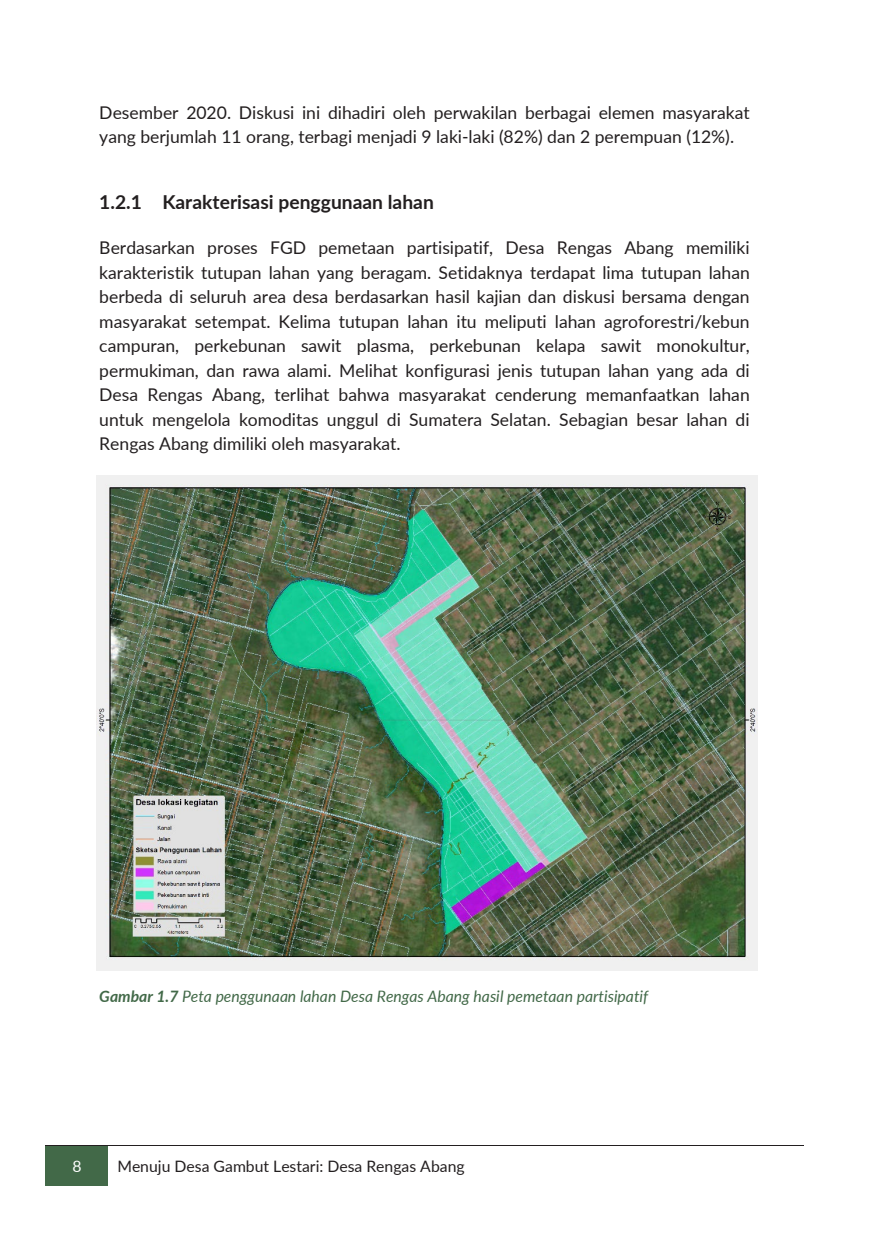
<style>
.page{position:relative;width:874px;height:1241px;background:#fff}
.page>*{position:absolute;margin:0;border:0;box-sizing:border-box;transform-origin:0 0}
.t1{font:700 19.25px "Lato";color:#231f20}
.t2{font:17.5px/24.5px "Lato";color:#231f20}
.t3{font:italic 15.75px "Lato";color:#426948}
.t4{font:15.75px "Lato";color:#231f20}
.t5{font:15.75px "Lato";color:#fff}
.s1{font-weight:700}
</style>
<div class="page">
<div style="left:46px;top:1145px;width:62px;height:40px;background:#426948"></div>
<hr style="left:46px;top:1144px;width:62px;height:1px;background:#231f20">
<hr style="left:109px;top:1144px;width:693px;height:1px;background:#231f20">
<img style="left:97px;top:475px;width:660px;height:495px">
<p class="t2" style="left:99px;top:100px;width:651px">Desember 2020. Diskusi ini dihadiri oleh perwakilan berbagai elemen masyarakat yang berjumlah 11 orang, terbagi menjadi 9 laki-laki (82%) dan 2 perempuan (12%).</p>
<p class="t1" style="left:99px;top:188px;width:336px">1.2.1 Karakterisasi penggunaan lahan</p>
<p class="t2" style="left:99px;top:235px;width:651px;text-align:justify">Berdasarkan proses FGD pemetaan partisipatif, Desa Rengas Abang memiliki karakteristik tutupan lahan yang beragam. Setidaknya terdapat lima tutupan lahan berbeda di seluruh area desa berdasarkan hasil kajian dan diskusi bersama dengan masyarakat setempat. Kelima tutupan lahan itu meliputi lahan agroforestri/kebun campuran, perkebunan sawit plasma, perkebunan kelapa sawit monokultur, permukiman, dan rawa alami. Melihat konfigurasi jenis tutupan lahan yang ada di Desa Rengas Abang, terlihat bahwa masyarakat cenderung memanfaatkan lahan untuk mengelola komoditas unggul di Sumatera Selatan. Sebagian besar lahan di Rengas Abang dimiliki oleh masyarakat.</p>
<p class="t3" style="left:99px;top:985px;width:550px"><span class="s1">Gambar 1.7</span> Peta penggunaan lahan Desa Rengas Abang hasil pemetaan partisipatif</p>
<p class="t5" style="left:72px;top:1154px;width:11px">8</p>
<p class="t4" style="left:117px;top:1154px;width:349px">Menuju Desa Gambut Lestari: Desa Rengas Abang</p>
</div>
